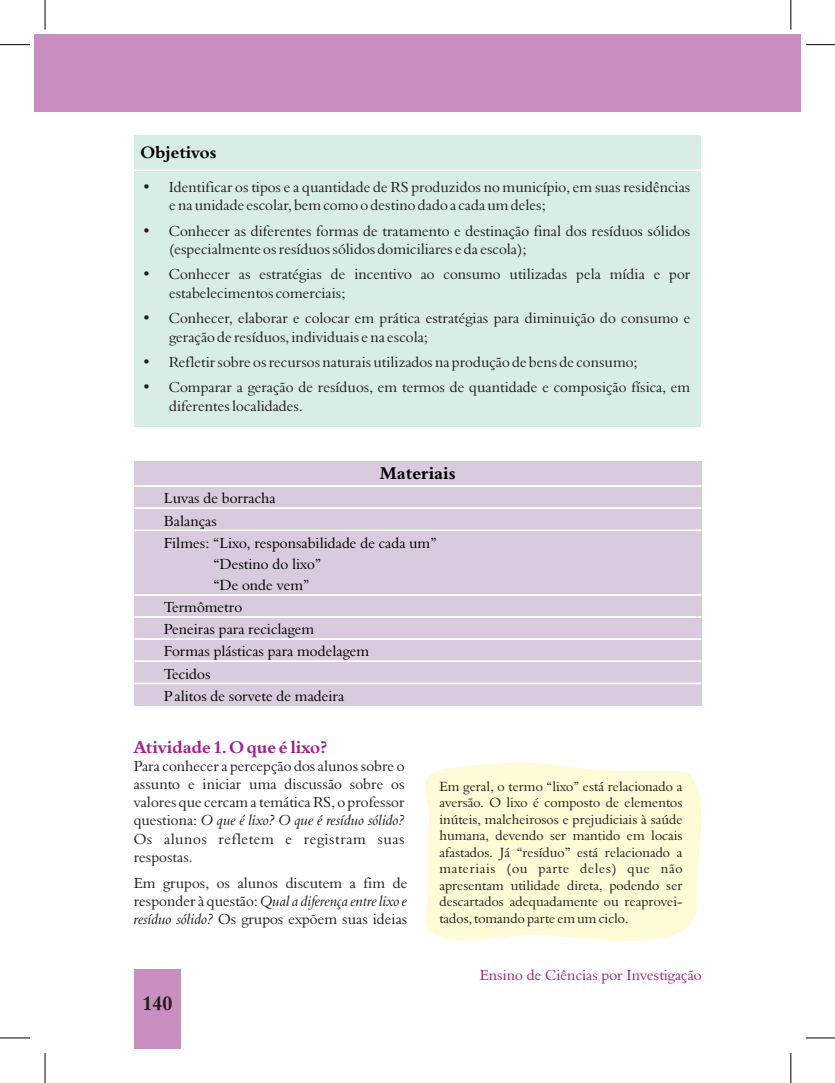
<style>
.page{position:relative;width:835px;height:1083px;background:#fff}
.page>*{position:absolute;margin:0;border:0;box-sizing:border-box;transform-origin:0 0}
.t1{font:20px "Aldine 401 BT Roman A,Bold";color:#231f20}
.t2{font:17.5px "Aldine 401 BT Roman A,Bold";color:#a2238e}
.t3{font:17.5px "Aldine 401 BT Roman A,Bold";color:#010202}
.t4{font:17.12px "Aldine 401 BT Roman A,Bold";color:#010202}
.t5{font:15px/18.6px "Aldine 401 BT Roman A";color:#231f20}
.t6{font:15px "Aldine 401 BT Roman A";color:#010202}
.t7{font:15px "Aldine 401 BT Roman A,Italic";color:#231f20}
.t8{font:15px/18px "Aldine 401 BT Roman A";letter-spacing:.035em;color:#231f20}
.t9{font:15px "Aldine 401 BT Roman A";color:#a2238e}
.t10{font:13.75px/16.5px "Aldine 401 BT Roman A";color:#231f20;text-align:justify}
.s1{font-family:"Aldine 401 BT Roman A"}
.s2{font-family:"Aldine 401 BT Roman A,Italic"}
</style>
<div class="page">
<div style="left:134px;top:968px;width:46px;height:80px;background:#c78ebf"></div>
<div style="left:34px;top:34px;width:766px;height:78px;background:#c78ebf"></div>
<div style="left:134px;top:135px;width:566px;height:291px;background:#d7ede6"></div>
<svg style="left:134px;top:169px;width:567px;height:2px"></svg>
<div style="left:134px;top:460px;width:567px;height:245px;background:#dacadd"></div>
<svg style="left:134px;top:485px;width:567px;height:2px"></svg>
<svg style="left:134px;top:507px;width:567px;height:2px"></svg>
<svg style="left:134px;top:529px;width:567px;height:2px"></svg>
<svg style="left:134px;top:594px;width:567px;height:2px"></svg>
<svg style="left:134px;top:616px;width:567px;height:2px"></svg>
<svg style="left:134px;top:638px;width:567px;height:2px"></svg>
<svg style="left:134px;top:660px;width:567px;height:2px"></svg>
<svg style="left:134px;top:682px;width:567px;height:2px"></svg>
<svg style="left:425px;top:762px;width:277px;height:179px;background:#fffbd9"></svg>
<hr style="left:0;top:1037px;width:30px;height:1px;background:#000">
<hr style="left:45px;top:1052px;width:1px;height:30px;background:#000">
<hr style="left:0;top:44px;width:30px;height:1px;background:#000">
<hr style="left:45px;top:0;width:1px;height:30px;background:#000">
<svg style="left:805px;top:44px;width:29px;height:1px"></svg>
<hr style="left:790px;top:0;width:1px;height:30px;background:#000">
<svg style="left:805px;top:1037px;width:29px;height:1px"></svg>
<hr style="left:790px;top:1052px;width:1px;height:30px;background:#000">
<p class="t4" style="left:140px;top:145px;width:77px">Objetivos</p>
<p class="t5" style="left:169px;top:178px;width:522px;text-indent:-27px">• Identificar os tipos e a quantidade de RS produzidos no município, em suas residências e na unidade escolar, bem como o destino dado a cada um deles;</p>
<p class="t5" style="left:169px;top:222px;width:522px;text-indent:-27px">• Conhecer as diferentes formas de tratamento e destinação final dos resíduos sólidos (especialmente os resíduos sólidos domiciliares e da escola);</p>
<p class="t5" style="left:169px;top:266px;width:522px;text-indent:-27px">• Conhecer as estratégias de incentivo ao consumo utilizadas pela mídia e por estabelecimentos comerciais;</p>
<p class="t5" style="left:169px;top:310px;width:522px;text-indent:-27px">• Conhecer, elaborar e colocar em prática estratégias para diminuição do consumo e geração de resíduos, individuais e na escola;</p>
<p class="t5" style="left:142px;top:354px;width:497px">• Refletir sobre os recursos naturais utilizados na produção de bens de consumo;</p>
<p class="t5" style="left:169px;top:379px;width:522px;text-indent:-27px">• Comparar a geração de resíduos, em termos de quantidade e composição física, em diferentes localidades.</p>
<p class="t3" style="left:380px;top:465px;width:77px">Materiais</p>
<p class="t6" style="left:164px;top:492px;width:113px">Luvas de borracha</p>
<p class="t6" style="left:164px;top:514px;width:54px">Balanças</p>
<p class="t6" style="left:164px;top:536px;width:274px">Filmes: “Lixo, responsabilidade de cada um”</p>
<p class="t6" style="left:213px;top:557px;width:109px">“Destino do lixo”</p>
<p class="t6" style="left:213px;top:578px;width:98px">“De onde vem”</p>
<p class="t6" style="left:164px;top:600px;width:80px">Termômetro</p>
<p class="t6" style="left:164px;top:622px;width:152px">Peneiras para reciclagem</p>
<p class="t6" style="left:164px;top:644px;width:207px">Formas plásticas para modelagem</p>
<p class="t6" style="left:164px;top:667px;width:48px">Tecidos</p>
<p class="t6" style="left:164px;top:689px;width:182px">Palitos de sorvete de madeira</p>
<p class="t2" style="left:134px;top:739px;width:195px">Atividade 1. O que é lixo?</p>
<p class="t5" style="left:134px;top:758px;width:272px;line-height:18px;text-align:justify">Para conhecer a percepção dos alunos sobre o assunto e iniciar uma discussão sobre os valores que cercam a temática RS, o professor</p>
<p class="t7" style="left:134px;top:813px;width:272px"><span class="s1">questiona:</span> O que é lixo? O que é resíduo sólido?</p>
<p class="t8" style="left:134px;top:830px;width:272px">Os alunos refletem e registram suas respostas.</p>
<p class="t5" style="left:134px;top:874px;width:275px">Em grupos, os alunos discutem a fim de</p>
<p class="t7" style="left:134px;top:894px;width:275px"><span class="s1">responder à questão:</span> Qual a diferença entre lixo e</p>
<p class="t5" style="left:134px;top:910px;width:275px"><span class="s2">resíduo sólido?</span> Os grupos expõem suas ideias</p>
<p class="t10" style="left:439px;top:778px;width:244px">Em geral, o termo “lixo” está relacionado a aversão. O lixo é composto de elementos inúteis, malcheirosos e prejudiciais à saúde humana, devendo ser mantido em locais afastados. Já “resíduo” está relacionado a materiais (ou parte deles) que não apresentam utilidade direta, podendo ser descartados adequadamente ou reaprovei&shy;tados, tomando parte em um ciclo.</p>
<h1 class="t1" style="left:142px;top:994px;width:31px">140</h1>
<p class="t9" style="left:479px;top:968px;width:223px">Ensino de Ciências por Investigação</p>
</div>
